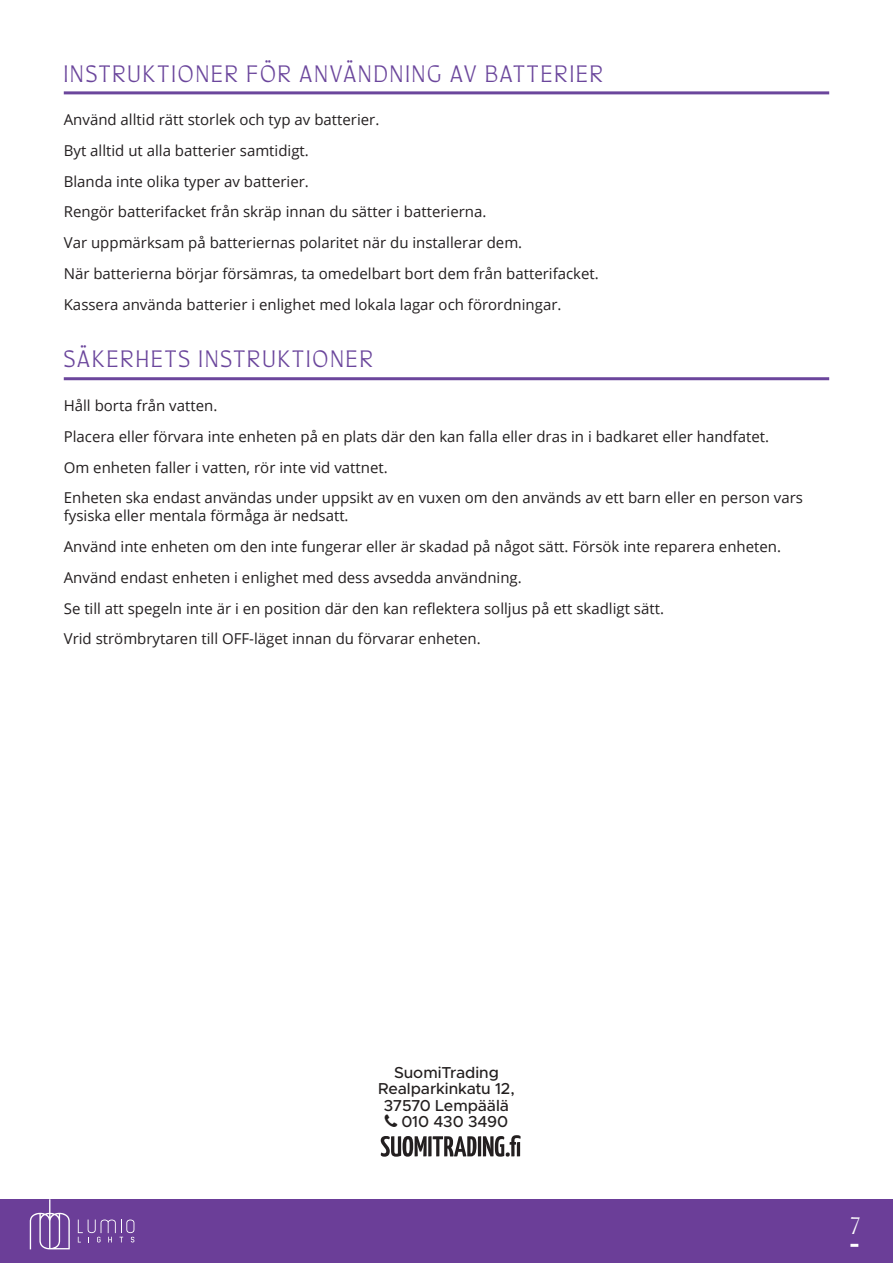
<style>
.page{position:relative;width:893px;height:1263px;background:#fff}
.page>*{position:absolute;margin:0;border:0;box-sizing:border-box;transform-origin:0 0}
.Otsikko{font:800 25.5px "Quiverleaf CF";letter-spacing:.08em;color:#6b469c}
.t1{font:800 25.5px "Quiverleaf CF";color:#fff}
.t2{font:500 15.9px "Metropolis";letter-spacing:-.005em;color:#231f1f}
.Leipäteksti{font:15px/18px "Open Sans";color:#231f20}
</style>
<div class="page">
<div style="left:0;top:1199px;width:893px;height:64px;background:#6b3e98"></div>
<svg style="left:78px;top:1219px;width:56px;height:24px"></svg>
<svg style="left:30px;top:1199px;width:40px;height:50px"></svg>
<svg style="left:850px;top:1244px;width:8px;height:3px"></svg>
<svg style="left:381px;top:1135px;width:140px;height:22px"></svg>
<hr style="left:64px;top:91px;width:765px;height:3px;background:#6b469c">
<hr style="left:64px;top:377px;width:765px;height:3px;background:#6b469c">
<p class="Otsikko" style="left:64px;top:55px;width:541px">INSTRUKTIONER FÖR ANVÄNDNING AV BATTERIER</p>
<p class="Leipäteksti" style="left:64px;top:110px;width:317px">Använd alltid rätt storlek och typ av batterier.</p>
<p class="Leipäteksti" style="left:64px;top:141px;width:247px">Byt alltid ut alla batterier samtidigt.</p>
<p class="Leipäteksti" style="left:64px;top:172px;width:247px">Blanda inte olika typer av batterier.</p>
<p class="Leipäteksti" style="left:64px;top:203px;width:424px">Rengör batterifacket från skräp innan du sätter i batterierna.</p>
<p class="Leipäteksti" style="left:64px;top:233px;width:460px">Var uppmärksam på batteriernas polaritet när du installerar dem.</p>
<p class="Leipäteksti" style="left:64px;top:264px;width:537px">När batterierna börjar försämras, ta omedelbart bort dem från batterifacket.</p>
<p class="Leipäteksti" style="left:64px;top:295px;width:499px">Kassera använda batterier i enlighet med lokala lagar och förordningar.</p>
<p class="Otsikko" style="left:64px;top:341px;width:311px">SÄKERHETS INSTRUKTIONER</p>
<p class="Leipäteksti" style="left:64px;top:396px;width:155px">Håll borta från vatten.</p>
<p class="Leipäteksti" style="left:64px;top:427px;width:707px">Placera eller förvara inte enheten på en plats där den kan falla eller dras in i badkaret eller handfatet.</p>
<p class="Leipäteksti" style="left:64px;top:458px;width:325px">Om enheten faller i vatten, rör inte vid vattnet.</p>
<p class="Leipäteksti" style="left:64px;top:488px;width:741px">Enheten ska endast användas under uppsikt av en vuxen om den används av ett barn eller en person vars fysiska eller mentala förmåga är nedsatt.</p>
<p class="Leipäteksti" style="left:64px;top:537px;width:719px">Använd inte enheten om den inte fungerar eller är skadad på något sätt. Försök inte reparera enheten.</p>
<p class="Leipäteksti" style="left:64px;top:568px;width:459px">Använd endast enheten i enlighet med dess avsedda användning.</p>
<p class="Leipäteksti" style="left:64px;top:599px;width:602px">Se till att spegeln inte är i en position där den kan reflektera solljus på ett skadligt sätt.</p>
<p class="Leipäteksti" style="left:64px;top:629px;width:418px">Vrid strömbrytaren till OFF-läget innan du förvarar enheten.</p>
<p class="t2" style="left:394px;top:1062px;width:106px">SuomiTrading</p>
<p class="t2" style="left:378px;top:1079px;width:138px">Realparkinkatu 12,</p>
<p class="t2" style="left:384px;top:1095px;width:127px">37570 Lempäälä</p>
<p class="t2" style="left:401px;top:1112px;width:108px">010 430 3490</p>
<h1 class="t1" style="left:850px;top:1207px;width:11px">7</h1>
</div>
